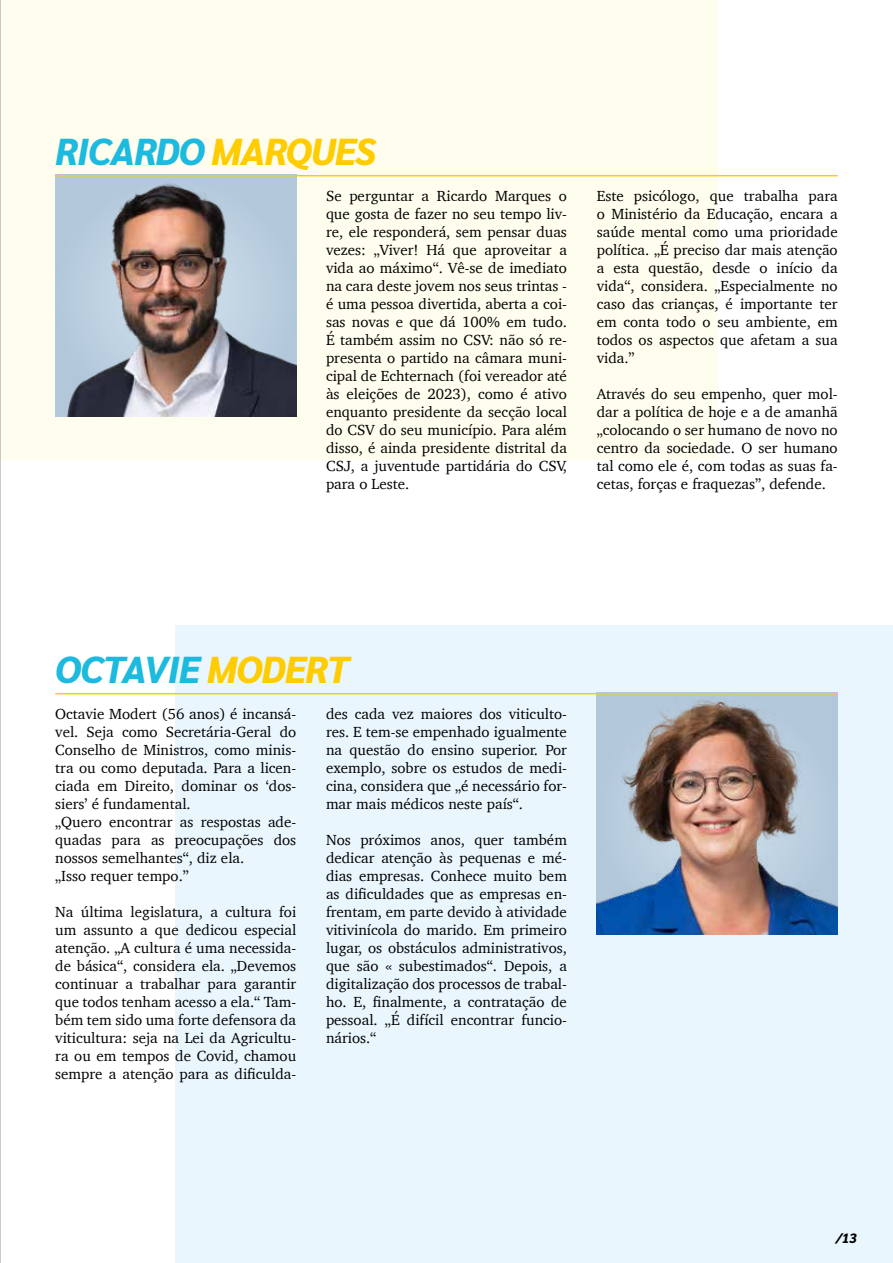
<style>
.page{position:relative;width:893px;height:1263px;background:#fff}
.page>*{position:absolute;margin:0;border:0;box-sizing:border-box;transform-origin:0 0}
.t1{font:italic 800 37.5px "Sarabun";letter-spacing:-.03em;color:#1dbadf}
.t2{font:15px/18px "Charter";color:#000;text-align:justify}
.t3{font:italic 800 13.5px "Sarabun";color:#000}
.s1{color:#fc0}
</style>
<div class="page">
<div style="left:0;top:0;width:717px;height:459px;background:#fffdee"></div>
<div style="left:176px;top:625px;width:717px;height:638px;background:#eaf6fe"></div>
<img style="left:55px;top:176px;width:241px;height:240px">
<hr style="left:55px;top:175px;width:783px;height:1px;background:#fc0">
<img style="left:597px;top:694px;width:241px;height:240px">
<hr style="left:55px;top:693px;width:783px;height:1px;background:#fc0">
<hr style="left:0;top:0;width:1px;height:1263px;background:#000">
<h1 class="t1" style="left:55px;top:130px;width:322px">RICARDO <span class="s1">MARQUES</span></h1>
<p class="t2" style="left:326px;top:187px;width:242px">Se perguntar a Ricardo Marques o que gosta de fazer no seu tempo liv&shy;re, ele responderá, sem pensar duas vezes: „Viver! Há que aproveitar a vida ao máximo“. Vê-se de imediato na cara deste jovem nos seus trintas - é uma pessoa divertida, aberta a coi&shy;sas novas e que dá 100% em tudo.<br>É também assim no CSV: não só re&shy;presenta o partido na câmara muni&shy;cipal de Echternach (foi vereador até às eleições de 2023), como é ativo enquanto presidente da secção local do CSV do seu município. Para além disso, é ainda presidente distrital da CSJ, a juventude partidária do CSV, para o Leste.</p>
<p class="t2" style="left:597px;top:187px;width:242px">Este psicólogo, que trabalha para o Ministério da Educação, encara a saúde mental como uma prioridade política. „É preciso dar mais atenção a esta questão, desde o início da vida“, considera. „Especialmente no caso das crianças, é importante ter em conta todo o seu ambiente, em todos os aspectos que afetam a sua vida.”</p>
<p class="t2" style="left:597px;top:385px;width:242px">Através do seu empenho, quer mol&shy;dar a política de hoje e a de amanhã „colocando o ser humano de novo no centro da sociedade. O ser humano tal como ele é, com todas as suas fa&shy;cetas, forças e fraquezas”, defende.</p>
<h1 class="t1" style="left:55px;top:648px;width:295px">OCTAVIE <span class="s1">MODERT</span></h1>
<p class="t2" style="left:55px;top:705px;width:242px;text-align:left">Octavie Modert (56 anos) é incansá&shy;vel. Seja como Secretária-Geral do<br>Conselho de Ministros, como minis&shy;tra ou como deputada. Para a licen&shy;ciada em Direito, dominar os ‘dos&shy;siers’ é fundamental.<br>„Quero encontrar as respostas ade&shy;quadas para as preocupações dos nossos semelhantes“, diz ela.<br>„Isso requer tempo.”</p>
<p class="t2" style="left:55px;top:903px;width:242px">Na última legislatura, a cultura foi um assunto a que dedicou especial atenção. „A cultura é uma necessida&shy;de básica“, considera ela. „Devemos continuar a trabalhar para garantir que todos tenham acesso a ela.“ Tam&shy;bém tem sido uma forte defensora da viticultura: seja na Lei da Agricultu&shy;ra ou em tempos de Covid, chamou sempre a atenção para as dificulda-</p>
<p class="t2" style="left:326px;top:705px;width:242px">des cada vez maiores dos viticulto&shy;res. E tem-se empenhado igualmente na questão do ensino superior. Por exemplo, sobre os estudos de medi&shy;cina, considera que „é necessário for&shy;mar mais médicos neste país“.</p>
<p class="t2" style="left:326px;top:831px;width:242px">Nos próximos anos, quer também dedicar atenção às pequenas e mé&shy;dias empresas. Conhece muito bem as dificuldades que as empresas en&shy;frentam, em parte devido à atividade vitivinícola do marido. Em primeiro lugar, os obstáculos administrativos, que são « subestimados“. Depois, a digitalização dos processos de trabal&shy;ho. E, finalmente, a contratação de pessoal. „É difícil encontrar funcio&shy;nários.“</p>
<p class="t3" style="left:836px;top:1231px;width:23px">/13</p>
</div>
